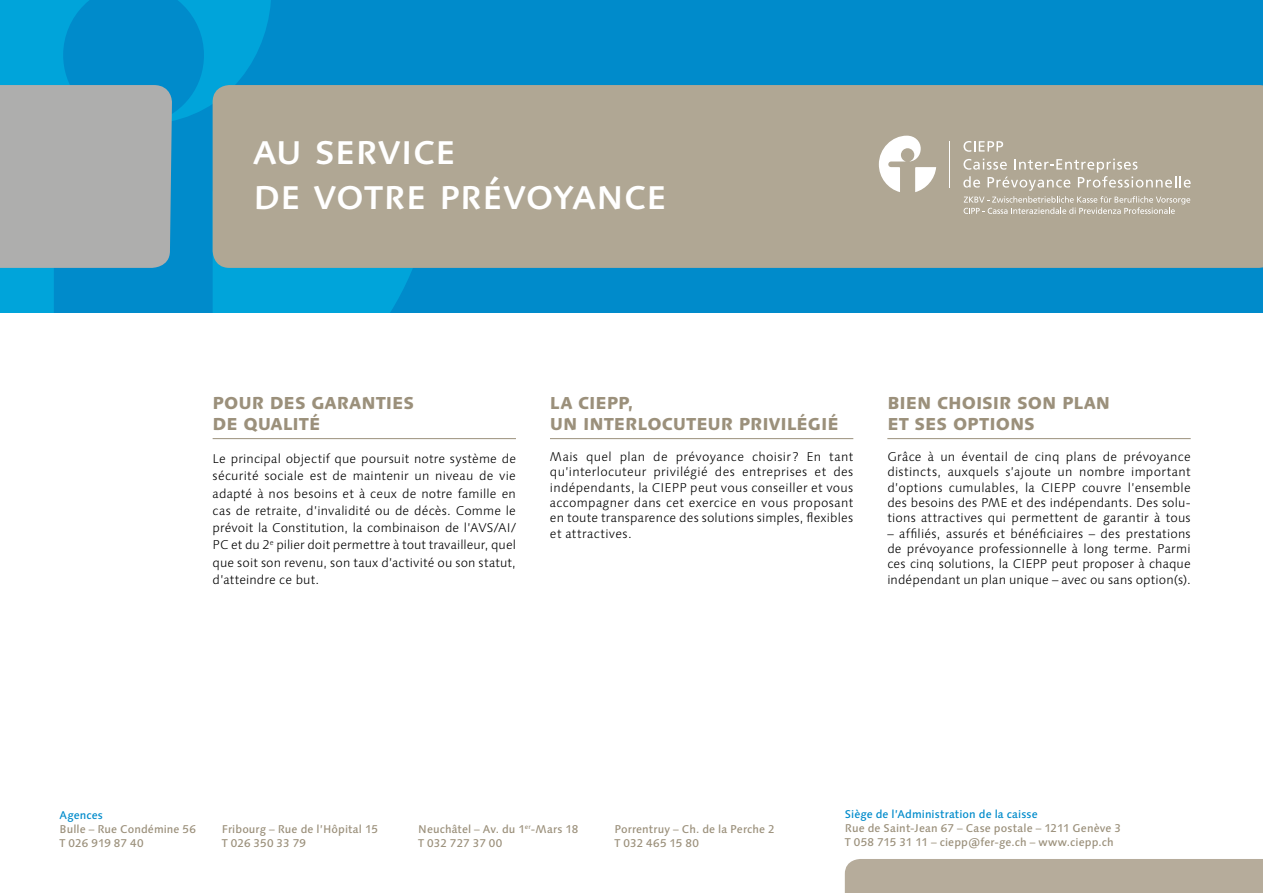
<style>
.page{position:relative;width:1263px;height:893px;background:#fff}
.page>*{position:absolute;margin:0;border:0;box-sizing:border-box;transform-origin:0 0}
.t1{font:500 42px/45px "Linotype Syntax SC";letter-spacing:-.005em;color:#fff}
.t2{font:800 17.25px/20.7px "Linotype Syntax";letter-spacing:-.005em;color:#9b907b}
.t3{font:300 12.75px/15.3px "Linotype Syntax";letter-spacing:.015em;color:#000;text-align:justify}
.t4{font:500 11.25px/14.2px "Linotype Syntax";letter-spacing:.01em;color:#9b907b}
.t5{font:500 11.25px "Linotype Syntax";letter-spacing:.005em;color:#008bcb}
</style>
<div class="page">
<div style="left:0;top:0;width:1263px;height:313px;background:#008bcb"></div>
<svg style="left:0;top:0;width:271px;height:313px"></svg>
<div style="left:213px;top:268px;width:200px;height:45px;background:#00a4da"></div>
<div style="left:0;top:85px;width:172px;height:183px;background:#aeaead"></div>
<div style="left:213px;top:85px;width:1050px;height:183px;background:#b0a794"></div>
<hr style="left:949px;top:141px;width:1px;height:46px;background:#fff">
<svg style="left:963px;top:141px;width:40px;height:11px"></svg>
<svg style="left:963px;top:159px;width:228px;height:55px"></svg>
<svg style="left:879px;top:136px;width:57px;height:56px"></svg>
<div style="left:845px;top:859px;width:418px;height:34px;background:#b6ac9b"></div>
<hr style="left:213px;top:438px;width:303px;height:1px;background:#9b907b">
<hr style="left:550px;top:438px;width:303px;height:1px;background:#9b907b">
<hr style="left:887px;top:438px;width:304px;height:1px;background:#9b907b">
<h1 class="t1" style="left:253px;top:127px;width:415px">au service<br>de votre prévoyance</h1>
<h2 class="t2" style="left:213px;top:393px;width:203px">POUR DES GARANTIES<br>DE QUALITÉ</h2>
<p class="t3" style="left:213px;top:450px;width:305px;line-height:17.2px">Le principal objectif que poursuit notre système de sécurité sociale est de maintenir un niveau de vie adapté à nos besoins et à ceux de notre famille en cas de retraite, d’invalidité ou de décès. Comme le prévoit la Constitution, la combinaison de l’AVS/AI/ PC et du 2<sup>e</sup> pilier doit permettre à tout travailleur, quel que soit son revenu, son taux d’activité ou son statut, d’atteindre ce but.</p>
<h2 class="t2" style="left:550px;top:393px;width:290px">LA CIEPP,<br>UN INTERLOCUTEUR PRIVILÉGIÉ</h2>
<p class="t3" style="left:550px;top:449px;width:305px">Mais quel plan de prévoyance choisir ? En tant qu’interlocuteur privilégié des entreprises et des indépendants, la CIEPP peut vous conseiller et vous accompagner dans cet exercice en vous proposant en toute transparence des solutions simples, flexibles et attractives.</p>
<h2 class="t2" style="left:887px;top:393px;width:224px">BIEN CHOISIR SON PLAN<br>ET SES OPTIONS</h2>
<p class="t3" style="left:887px;top:449px;width:305px">Grâce à un éventail de cinq plans de prévoyance distincts, auxquels s’ajoute un nombre important d’options cumulables, la CIEPP couvre l’ensemble des besoins des PME et des indépendants. Des solu&shy;tions attractives qui permettent de garantir à tous</p>
<p class="t3" style="left:887px;top:526px;width:305px">– affiliés, assurés et bénéficiaires – des prestations de prévoyance professionnelle à long terme. Parmi ces cinq solutions, la CIEPP peut proposer à chaque indépendant un plan unique – avec ou sans option(s).</p>
<p class="t5" style="left:60px;top:808px;width:45px">Agences</p>
<p class="t4" style="left:60px;top:822px;width:138px">Bulle – Rue Condémine 56<br>T 026 919 87 40</p>
<p class="t4" style="left:222px;top:822px;width:158px">Fribourg – Rue de l’Hôpital 15<br>T 026 350 33 79</p>
<p class="t4" style="left:418px;top:822px;width:162px">Neuchâtel – Av. du 1<sup>er</sup>-Mars 18<br>T 032 727 37 00</p>
<p class="t4" style="left:614px;top:822px;width:162px">Porrentruy – Ch. de la Perche 2<br>T 032 465 15 80</p>
<p class="t5" style="left:845px;top:807px;width:194px">Siège de l’Administration de la caisse</p>
<p class="t4" style="left:845px;top:821px;width:278px">Rue de Saint-Jean 67 – Case postale – 1211 Genève 3<br>T 058 715 31 11 – ciepp@fer-ge.ch – www.ciepp.ch</p>
</div>
